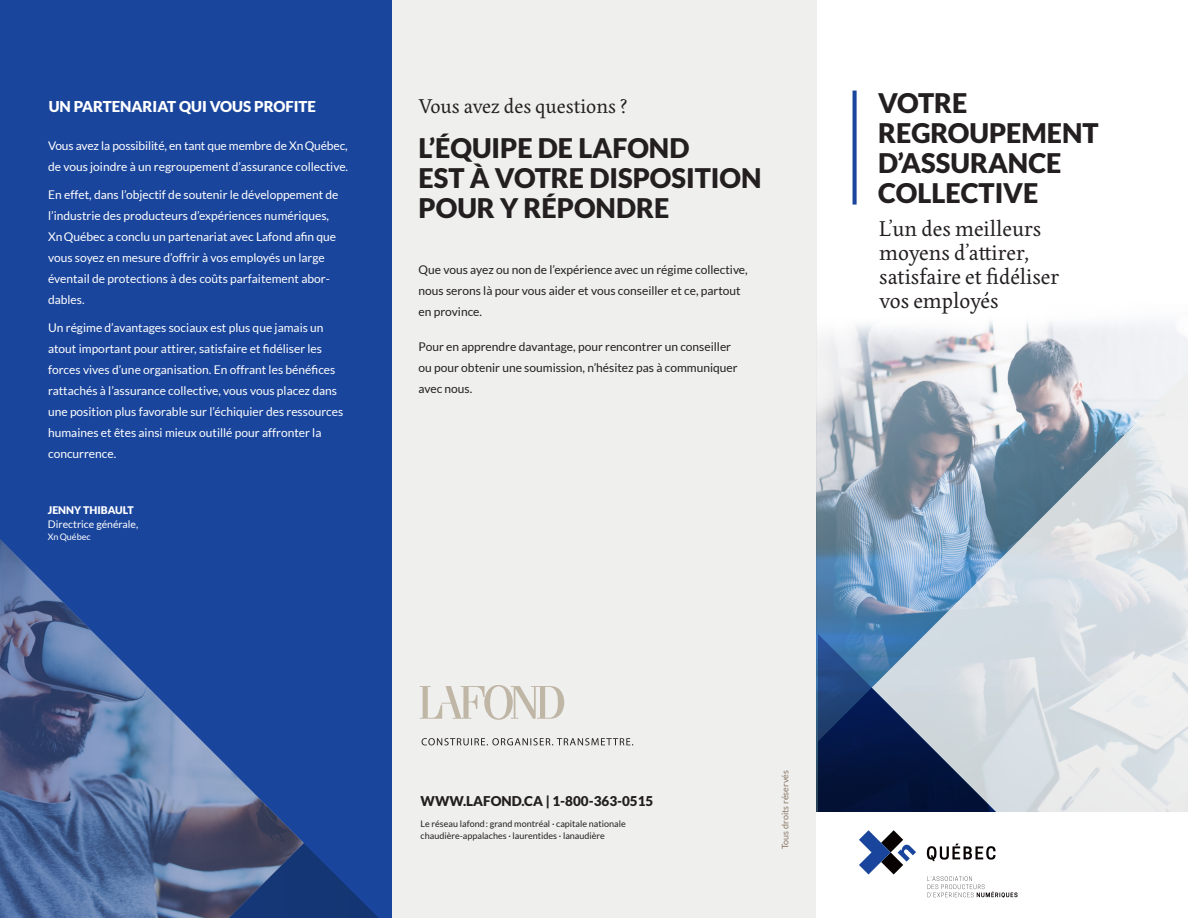
<style>
.page{position:relative;width:1188px;height:918px;background:#fff}
.page>*{position:absolute;margin:0;border:0;box-sizing:border-box;transform-origin:0 0}
.t1{font:900 27px/30px "Lato";color:#231f20}
.t2{font:22.5px/24px "Edita";color:#231f20}
.t3{font:21px "Edita";color:#231f20}
.Titre_-_Lato{font:900 15px "Lato";color:#fff}
.Titre_-_Coordonnées{font:900 13.5px "Lato";color:#231f20}
.texte_courant{font:12px/21px "Lato";color:#fff}
.texte_courant-2{font:12px/21px "Lato";color:#231f20}
.Coordonnées{font:10.5px "Lato";color:#fff}
.Titre_-_Coordonnées-2{font:900 10.5px "Lato";color:#fff}
.Coordonnées-2{font:9px/12px "Lato";color:#231f20}
.t4{font:9px "Lato";color:#8a7966}
.Coordonnées-3{font:9px "Lato";color:#fff}
</style>
<div class="page">
<div style="left:392px;top:0;width:425px;height:918px;background:#efefee"></div>
<div style="left:0;top:0;width:392px;height:918px;background:#1a459c"></div>
<img style="left:817px;top:321px;width:371px;height:490px">
<svg style="left:872px;top:351px;width:316px;height:461px;background:#c0cbd5"></svg>
<svg style="left:916px;top:688px;width:192px;height:124px;background:#bac2ca"></svg>
<svg style="left:853px;top:91px;width:4px;height:114px"></svg>
<svg style="left:420px;top:685px;width:144px;height:35px"></svg>
<svg style="left:422px;top:738px;width:211px;height:7px"></svg>
<svg style="left:927px;top:844px;width:69px;height:17px"></svg>
<svg style="left:927px;top:876px;width:91px;height:22px"></svg>
<svg style="left:818px;top:451px;width:98px;height:424px;background:#657e9e"></svg>
<img style="left:0;top:539px;width:304px;height:304px">
<svg style="left:0;top:843px;width:378px;height:75px;background:#405a8c"></svg>
<p class="Titre_-_Lato" style="left:49px;top:98px;width:269px">UN PARTENARIAT QUI VOUS PROFITE</p>
<p class="texte_courant" style="left:48px;top:136px;width:302px">Vous avez la possibilité, en tant que membre de XnQuébec, de vous joindre à un regroupement d’assurance collective.</p>
<p class="texte_courant" style="left:48px;top:184px;width:292px">En effet, dans l’objectif de soutenir le développement de l’industrie des producteurs d’expériences numériques, Xn Québec a conclu un partenariat avec Lafond afin que vous soyez en mesure d’offrir à vos employés un large éventail de protections à des coûts parfaitement abor&shy;dables.</p>
<p class="texte_courant" style="left:48px;top:317px;width:297px">Un régime d’avantages sociaux est plus que jamais un atout important pour attirer, satisfaire et fidéliser les forces vives d’une organisation. En offrant les bénéfices rattachés à l’assurance collective, vous vous placez dans une position plus favorable sur l’échiquier des ressources humaines et êtes ainsi mieux outillé pour affronter la concurrence.</p>
<p class="Titre_-_Coordonnées-2" style="left:48px;top:504px;width:87px">JENNY THIBAULT</p>
<p class="Coordonnées" style="left:48px;top:519px;width:92px">Directrice générale,</p>
<p class="Coordonnées-3" style="left:48px;top:532px;width:44px">XnQuébec</p>
<p class="t3" style="left:419px;top:94px;width:212px">Vous avez des questions ?</p>
<p class="t1" style="left:419px;top:132px;width:272px">L’ÉQUIPE DE LAFOND</p>
<p class="t1" style="left:419px;top:162px;width:345px">EST À VOTRE DISPOSITION<br>POUR Y RÉPONDRE</p>
<p class="texte_courant-2" style="left:419px;top:259px;width:331px">Que vous ayez ou non de l’expérience avec un régime collective, nous serons là pour vous aider et vous conseiller et ce, partout en province.</p>
<p class="texte_courant-2" style="left:419px;top:336px;width:321px">Pour en apprendre davantage, pour rencontrer un conseiller ou pour obtenir une soumission, n’hésitez pas à communiquer avec nous.</p>
<p class="t1" style="left:878px;top:88px;width:222px">VOTRE<br>REGROUPEMENT<br>D’ASSURANCE<br>COLLECTIVE</p>
<p class="t2" style="left:879px;top:218px;width:181px">L’un des meilleurs moyens d’attirer, satisfaire et fidéliser vos employés</p>
<p class="Titre_-_Coordonnées" style="left:421px;top:794px;width:234px">WWW.LAFOND.CA | 1-800-363-0515</p>
<p class="Coordonnées-2" style="left:421px;top:818px;width:207px">Le réseau lafond: grand montréal · capitale nationale chaudière-appalaches · laurentides · lanaudière</p>
<p class="t4" style="left:780px;top:849px;width:80px;rotate:-90deg">Tous droits réservés</p>
</div>
